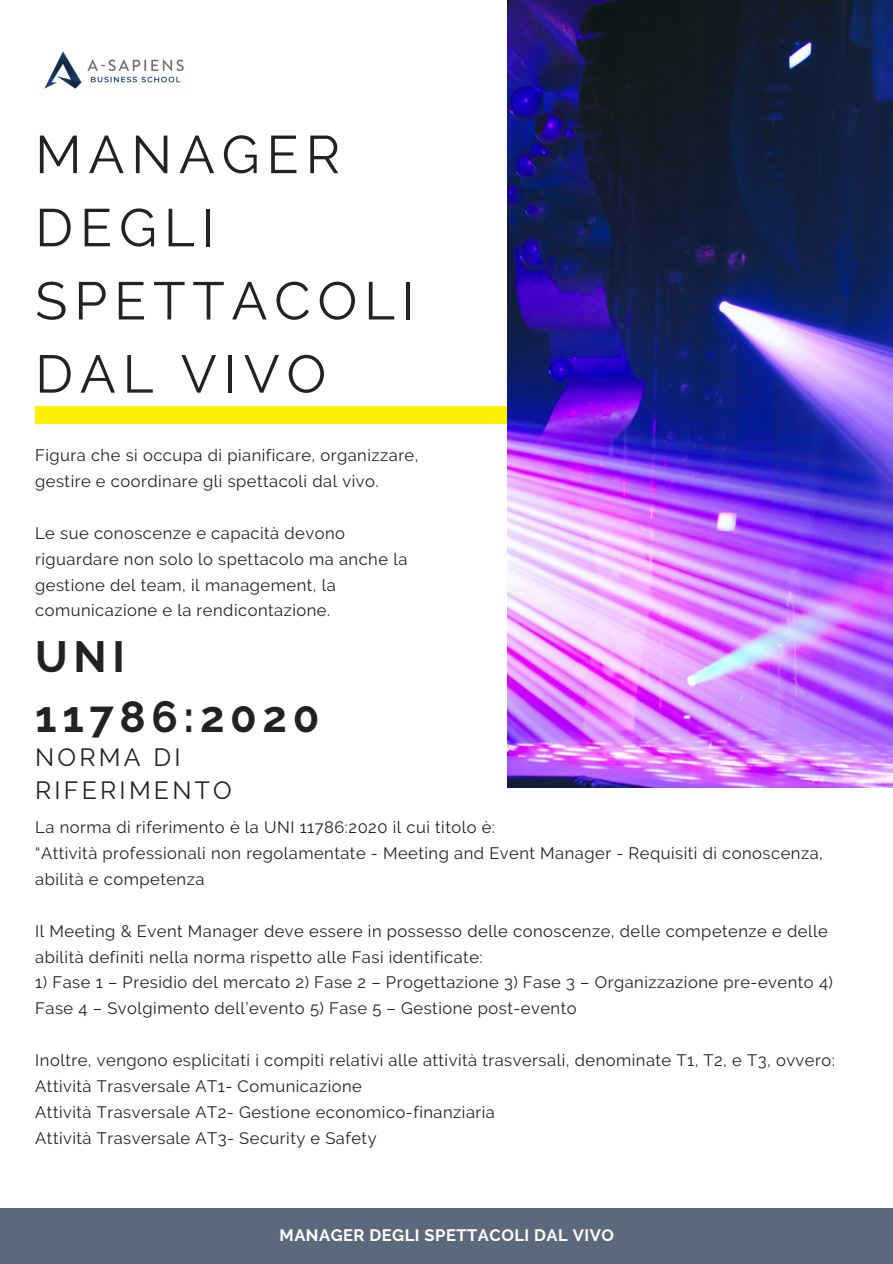
<style>
.page{position:relative;width:893px;height:1264px;background:#fff}
.page>*{position:absolute;margin:0;border:0;box-sizing:border-box;transform-origin:0 0}
.t1{font:52.95px/73.2px "Raleway";letter-spacing:.13em;color:#222}
.t2{font:700 43.5px/60.2px "Raleway";letter-spacing:.13em;color:#222}
.t3{font:24.75px/33.8px "Raleway";letter-spacing:.13em;color:#222}
.t4{font:16.5px/25.8px "Raleway";letter-spacing:.03em;color:#222}
.t5{font:700 16.5px "Raleway";letter-spacing:.03em;color:#fff}
</style>
<div class="page">
<div style="left:35px;top:406px;width:857px;height:17px;background:#fef001"></div>
<img style="left:507px;top:0;width:385px;height:787px">
<div style="left:0;top:1208px;width:892px;height:55px;background:#5c697d"></div>
<img style="left:44px;top:52px;width:140px;height:37px">
<p class="t1" style="left:35px;top:118px;width:381px">MANAGER<br>DEGLI<br>SPETTACOLI<br>DAL VIVO</p>
<p class="t4" style="left:35px;top:442px;width:385px">Figura che si occupa di pianificare, organizzare, gestire e coordinare gli spettacoli dal vivo.</p>
<p class="t4" style="left:35px;top:520px;width:373px">Le sue conoscenze e capacità devono riguardare non solo lo spettacolo ma anche la gestione del team, il management, la comunicazione e la rendicontazione.</p>
<p class="t2" style="left:35px;top:626px;width:286px">UNI<br>11786:2020</p>
<p class="t3" style="left:35px;top:740px;width:198px">NORMA DI<br>RIFERIMENTO</p>
<p class="t4" style="left:35px;top:814px;width:461px">La norma di riferimento è la UNI 11786:2020 il cui titolo è:</p>
<h1 class="t4" style="left:35px;top:840px;width:789px">“Attività professionali non regolamentate - Meeting and Event Manager - Requisiti di conoscenza, abilità e competenza</h1>
<p class="t4" style="left:35px;top:917px;width:793px">Il Meeting &amp; Event Manager deve essere in possesso delle conoscenze, delle competenze e delle abilità definiti nella norma rispetto alle Fasi identificate:</p>
<p class="t4" style="left:35px;top:969px;width:799px">1) Fase 1 – Presidio del mercato 2) Fase 2 – Progettazione 3) Fase 3 – Organizzazione pre-evento 4)<br>Fase 4 – Svolgimento dell’evento 5) Fase 5 – Gestione post-evento</p>
<p class="t4" style="left:35px;top:1047px;width:801px">Inoltre, vengono esplicitati i compiti relativi alle attività trasversali, denominate T1, T2, e T3, ovvero:</p>
<h2 class="t4" style="left:35px;top:1073px;width:328px">Attività Trasversale AT1- Comunicazione</h2>
<h3 class="t4" style="left:35px;top:1099px;width:461px">Attività Trasversale AT2- Gestione economico-finanziaria</h3>
<p class="t4" style="left:35px;top:1124px;width:343px">Attività Trasversale AT3- Security e Safety</p>
<p class="t5" style="left:279px;top:1225px;width:336px">MANAGER DEGLI SPETTACOLI DAL VIVO</p>
</div>
